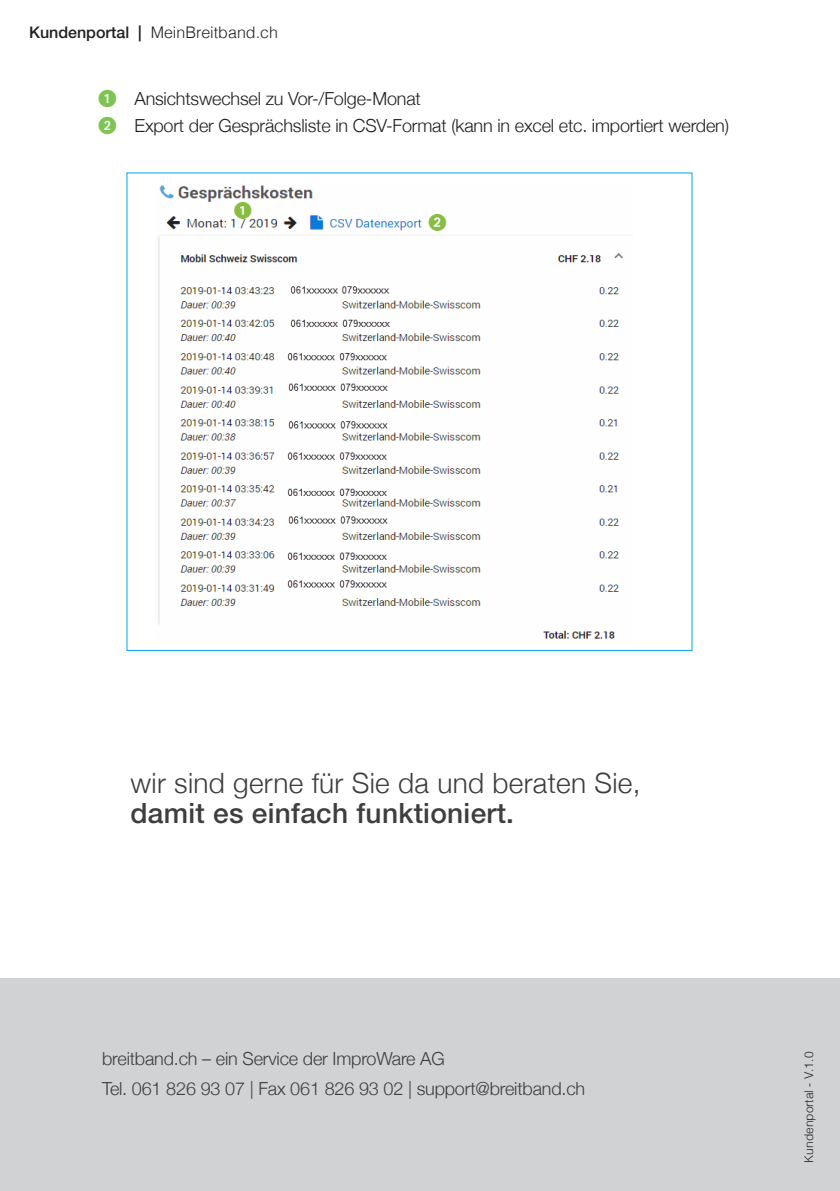
<style>
.page{position:relative;width:840px;height:1191px;background:#fff}
.page>*{position:absolute;margin:0;border:0;box-sizing:border-box;transform-origin:0 0}
.t1{font:300 28px "Helvetica Neue";letter-spacing:.01em;color:#3e3e3f}
.t2{font:500 28px "Helvetica Neue LT Pro";letter-spacing:.01em;color:#3e3e3f}
.t3{font:300 18px "Helvetica Neue";letter-spacing:-.01em;color:#231f20}
.t4{font:300 18px "Helvetica Neue";letter-spacing:-.01em;color:#3e3e3f}
.t5{font:300 16px "Helvetica";color:#231f20}
.t6{font:300 12px "Helvetica";color:#231f20}
.s1{font-family:"Helvetica Neue LT Pro";font-weight:500}
.s2{font-family:"European Pi One";font-weight:400;color:#7ec454}
</style>
<div class="page">
<img style="left:158px;top:185px;width:465px;height:454px">
<div style="left:0;top:978px;width:839px;height:213px;background:#d1d2d4"></div>
<p class="t5" style="left:29px;top:19px;width:250px"><span class="s1">Kundenportal |</span> MeinBreitband.ch</p>
<p class="t3" style="left:98px;top:84px;width:324px"><span class="s2">1.</span> Ansichtswechsel zu Vor-/Folge-Monat</p>
<p class="t3" style="left:98px;top:111px;width:631px"><span class="s2">2.</span> Export der Gesprächsliste in CSV-Format (kann in excel etc. importiert werden)</p>
<p class="t1" style="left:130px;top:761px;width:511px">wir sind gerne für Sie da und beraten Sie,</p>
<p class="t2" style="left:130px;top:796px;width:385px">damit es einfach funktioniert.</p>
<p class="t4" style="left:102px;top:1043px;width:344px">breitband.ch – ein Service der ImproWare AG</p>
<p class="t4" style="left:102px;top:1073px;width:484px">Tel. 061 826 93 07 | Fax 061 826 93 02 | support@breitband.ch</p>
<p class="t6" style="left:798px;top:1162px;width:112px;rotate:-90deg">Kundenportal - V.1.0</p>
</div>
